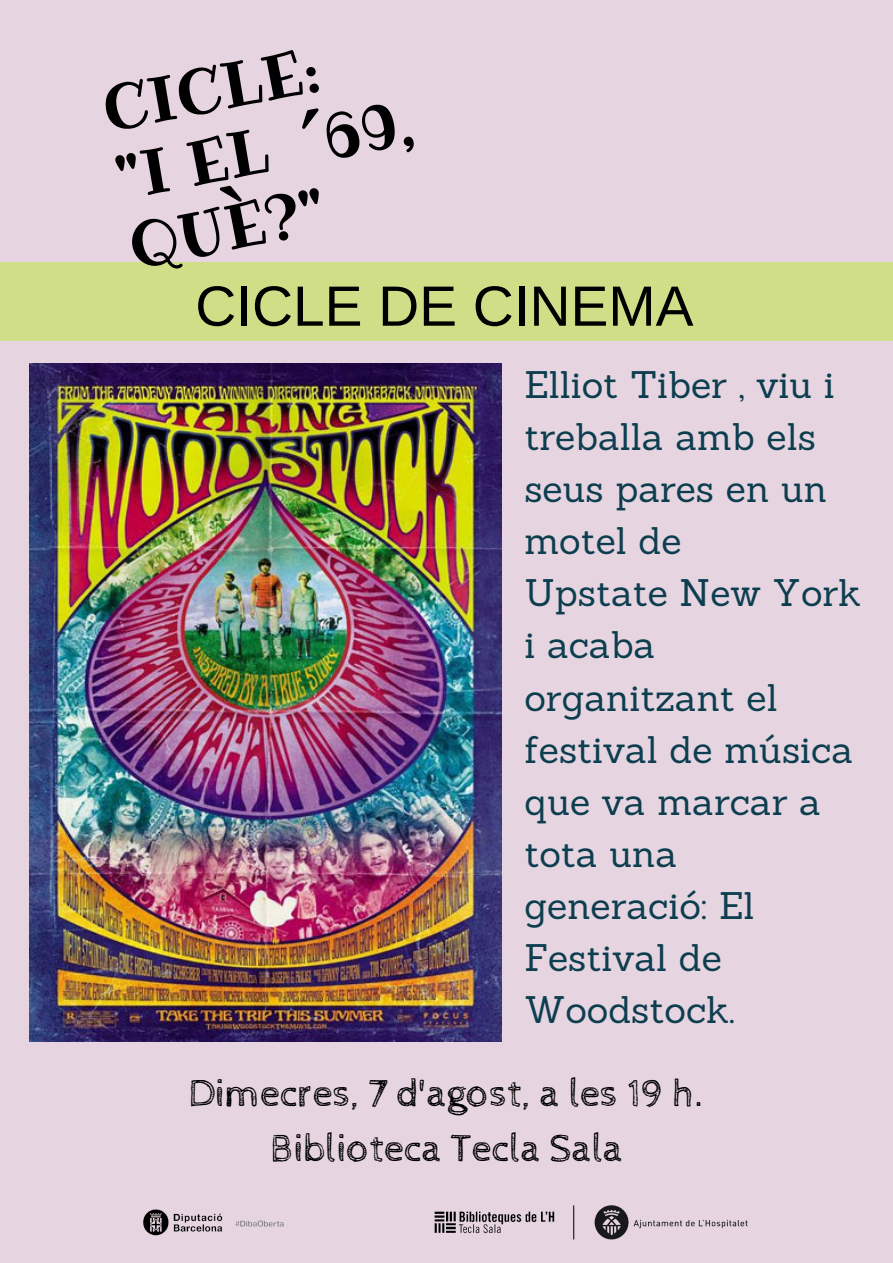
<style>
.page{position:relative;width:893px;height:1263px;background:#e6d5e1}
.page>*{position:absolute;margin:0;border:0;box-sizing:border-box;transform-origin:0 0}
.t1{font:62.47px/69.5px "Ribeye";color:#000}
.t2{font:56.78px "Arimo";color:#000}
.t3{font:39.75px/55.1px "Cabin Sketch";color:#000;text-align:center}
.t4{font:37.42px/52.1px "Sanchez";color:#0d3e4f}
</style>
<div class="page">
<div style="left:0;top:263px;width:893px;height:77px;background:#d1de88"></div>
<img style="left:143px;top:1205px;width:605px;height:35px">
<img style="left:30px;top:363px;width:472px;height:678px">
<h1 class="t1" style="left:96px;top:76px;width:303px;rotate:-11deg">CICLE:<br>"I EL ´69,<br>QUÈ?"</h1>
<h2 class="t2" style="left:195px;top:274px;width:500px">CICLE DE CINEMA</h2>
<p class="t4" style="left:524px;top:358px;width:338px">Elliot Tiber , viu i treballa amb els seus pares en un motel de<br>Upstate New York i acaba organitzant el festival de música que va marcar a tota una generació: El<br>Festival de<br>Woodstock.</p>
<p class="t3" style="left:189px;top:1067px;width:517px">Dimecres, 7 d'agost, a les 19 h.<br>Biblioteca Tecla Sala</p>
</div>
